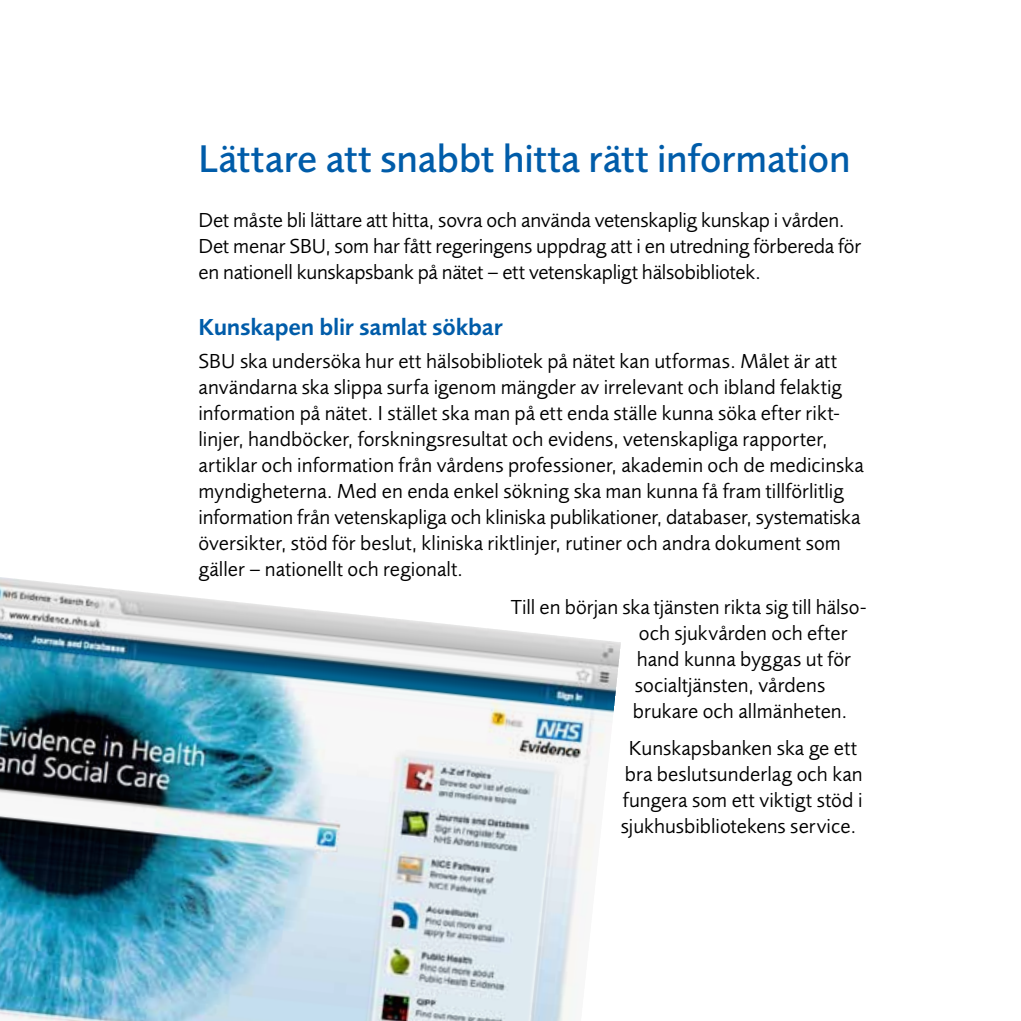
<style>
.page{position:relative;width:1021px;height:1021px;background:#fff}
.page>*{position:absolute;margin:0;border:0;box-sizing:border-box;transform-origin:0 0}
.t1{font:500 40px "Foundry Sans";color:#005ca9}
.t2{font:600 24px "Foundry Sans";letter-spacing:-.01em;color:#005ca9}
.t3{font:21px/26px "Foundry Sans";color:#000}
</style>
<div class="page">
<img style="left:0;top:577px;width:621px;height:443px">
<h1 class="t1" style="left:198px;top:135px;width:653px">Lättare att snabbt hitta rätt information</h1>
<p class="t3" style="left:198px;top:206px;width:664px">Det måste bli lättare att hitta, sovra och använda vetenskaplig kunskap i vården.<br>Det menar SBU, som har fått regeringens uppdrag att i en utredning förbereda för en nationell kunskapsbank på nätet – ett vetenskapligt hälsobibliotek.</p>
<p class="t2" style="left:198px;top:313px;width:306px">Kunskapen blir samlat sökbar</p>
<p class="t3" style="left:198px;top:348px;width:666px">SBU ska undersöka hur ett hälsobibliotek på nätet kan utformas. Målet är att användarna ska slippa surfa igenom mängder av irrelevant och ibland felaktig information på nätet. I stället ska man på ett enda ställe kunna söka efter rikt&shy;linjer, handböcker, forskningsresultat och evidens, vetenskapliga rapporter, artiklar och information från vårdens professioner, akademin och de medicinska myndigheterna. Med en enda enkel sökning ska man kunna få fram tillförlitlig information från vetenskapliga och kliniska publikationer, databaser, systematiska översikter, stöd för beslut, kliniska riktlinjer, rutiner och andra dokument som gäller – nationellt och regionalt.</p>
<p class="t3" style="left:632px;top:593px;width:234px;text-indent:-122px">Till en början ska tjänsten rikta sig till hälso&shy;och sjukvården och efter hand kunna byggas ut för socialtjänsten, vårdens brukare och allmänheten.</p>
<p class="t3" style="left:620px;top:735px;width:243px;text-align:center">Kunskapsbanken ska ge ett bra beslutsunderlag och kan fungera som ett viktigt stöd i sjukhusbibliotekens service.</p>
</div>
